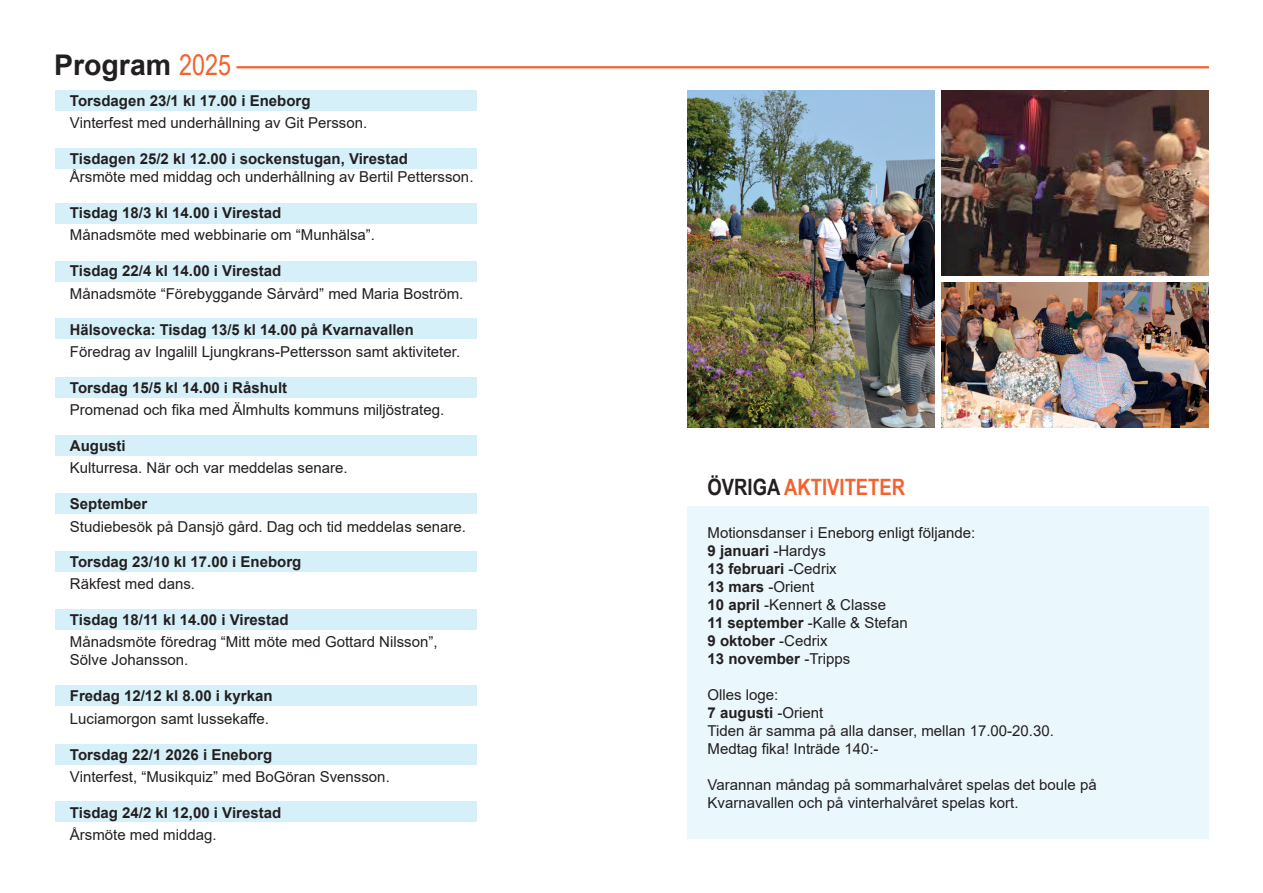
<style>
.page{position:relative;width:1263px;height:893px;background:#fff}
.page>*{position:absolute;margin:0;border:0;box-sizing:border-box;transform-origin:0 0}
.t1{font:700 28.5px "Arial";color:#231f20}
.t2{font:700 22.5px "Arial Narrow";color:#f26330}
.t3{font:15px/18px "Arial";color:#231f20}
.t4{font:700 15px "Arial";color:#231f20}
.s1{font-family:"Arial Narrow";font-weight:400;color:#f26330}
.s2{color:#231f20}
.s3{font-weight:700}
</style>
<div class="page">
<div style="left:0;top:91px;width:477px;height:20px;background:#d6f0fa"></div>
<div style="left:0;top:148px;width:477px;height:21px;background:#d6f0fa"></div>
<div style="left:0;top:203px;width:477px;height:21px;background:#d6f0fa"></div>
<div style="left:0;top:261px;width:477px;height:21px;background:#d6f0fa"></div>
<div style="left:0;top:318px;width:477px;height:21px;background:#d6f0fa"></div>
<div style="left:0;top:377px;width:477px;height:20px;background:#d6f0fa"></div>
<div style="left:0;top:435px;width:477px;height:21px;background:#d6f0fa"></div>
<div style="left:0;top:494px;width:477px;height:20px;background:#d6f0fa"></div>
<div style="left:0;top:551px;width:477px;height:20px;background:#d6f0fa"></div>
<div style="left:0;top:609px;width:477px;height:21px;background:#d6f0fa"></div>
<div style="left:0;top:685px;width:477px;height:21px;background:#d6f0fa"></div>
<div style="left:0;top:744px;width:477px;height:20px;background:#d6f0fa"></div>
<div style="left:0;top:801px;width:477px;height:21px;background:#d6f0fa"></div>
<div style="left:0;top:84px;width:54px;height:809px;background:#fff"></div>
<img style="left:941px;top:282px;width:268px;height:146px">
<div style="left:688px;top:506px;width:521px;height:333px;background:#eaf7fc"></div>
<img style="left:688px;top:91px;width:247px;height:337px">
<img style="left:941px;top:91px;width:268px;height:185px">
<hr style="left:236px;top:66px;width:973px;height:2px;background:#f26330">
<h1 class="t1" style="left:54px;top:45px;width:179px">Program <span class="s1">2025</span></h1>
<p class="t4" style="left:70px;top:90px;width:242px">Torsdagen 23/1 kl 17.00 i Eneborg</p>
<p class="t3" style="left:70px;top:114px;width:299px">Vinterfest med underhållning av Git Persson.</p>
<p class="t4" style="left:70px;top:148px;width:339px">Tisdagen 25/2 kl 12.00 i sockenstugan, Virestad</p>
<p class="t3" style="left:70px;top:168px;width:405px">Årsmöte med middag och underhållning av Bertil Pettersson.</p>
<p class="t4" style="left:70px;top:202px;width:213px">Tisdag 18/3 kl 14.00 i Virestad</p>
<p class="t3" style="left:70px;top:226px;width:307px">Månadsmöte med webbinarie om “Munhälsa”.</p>
<p class="t4" style="left:70px;top:261px;width:213px">Tisdag 22/4 kl 14.00 i Virestad</p>
<p class="t3" style="left:70px;top:284px;width:395px">Månadsmöte “Förebyggande Sårvård” med Maria Boström.</p>
<p class="t4" style="left:70px;top:319px;width:345px">Hälsovecka: Tisdag 13/5 kl 14.00 på Kvarnavallen</p>
<p class="t3" style="left:70px;top:343px;width:392px">Föredrag av Ingalill Ljungkrans-Pettersson samt aktiviteter.</p>
<p class="t4" style="left:70px;top:377px;width:219px">Torsdag 15/5 kl 14.00 i Råshult</p>
<p class="t3" style="left:70px;top:401px;width:376px">Promenad och fika med Älmhults kommuns miljöstrateg.</p>
<p class="t4" style="left:70px;top:435px;width:57px">Augusti</p>
<p class="t3" style="left:70px;top:459px;width:279px">Kulturresa. När och var meddelas senare.</p>
<p class="t4" style="left:70px;top:494px;width:79px">September</p>
<p class="t3" style="left:70px;top:517px;width:398px">Studiebesök på Dansjö gård. Dag och tid meddelas senare.</p>
<p class="t4" style="left:70px;top:551px;width:233px">Torsdag 23/10 kl 17.00 i Eneborg</p>
<p class="t3" style="left:70px;top:575px;width:127px">Räkfest med dans.</p>
<p class="t4" style="left:70px;top:609px;width:220px">Tisdag 18/11 kl 14.00 i Virestad</p>
<p class="t3" style="left:70px;top:633px;width:369px">Månadsmöte föredrag “Mitt möte med Gottard Nilsson”,<br>Sölve Johansson.</p>
<p class="t4" style="left:70px;top:685px;width:204px">Fredag 12/12 kl 8.00 i kyrkan</p>
<p class="t3" style="left:70px;top:709px;width:200px">Luciamorgon samt lussekaffe.</p>
<p class="t4" style="left:70px;top:744px;width:204px">Torsdag 22/1 2026 i Eneborg</p>
<p class="t3" style="left:70px;top:767px;width:321px">Vinterfest, “Musikquiz” med BoGöran Svensson.</p>
<p class="t4" style="left:70px;top:802px;width:213px">Tisdag 24/2 kl 12,00 i Virestad</p>
<p class="t3" style="left:70px;top:826px;width:148px">Årsmöte med middag.</p>
<h2 class="t2" style="left:708px;top:470px;width:199px"><span class="s2">ÖVRIGA</span> AKTIVITETER</h2>
<p class="t3" style="left:708px;top:523px;width:269px">Motionsdanser i Eneborg enligt följande:<br><span class="s3">9 januari</span> -Hardys<br><span class="s3">13 februari</span> -Cedrix<br><span class="s3">13 mars</span> -Orient<br><span class="s3">10 april</span> -Kennert &amp; Classe<br><span class="s3">11 september</span> -Kalle &amp; Stefan<br><span class="s3">9 oktober</span> -Cedrix<br><span class="s3">13 november</span> -Tripps</p>
<p class="t3" style="left:708px;top:685px;width:348px">Olles loge:<br><span class="s3">7 augusti</span> -Orient<br>Tiden är samma på alla danser, mellan 17.00-20.30.<br>Medtag fika! Inträde 140:-</p>
<p class="t3" style="left:708px;top:775px;width:391px">Varannan måndag på sommarhalvåret spelas det boule på<br>Kvarnavallen och på vinterhalvåret spelas kort.</p>
</div>
